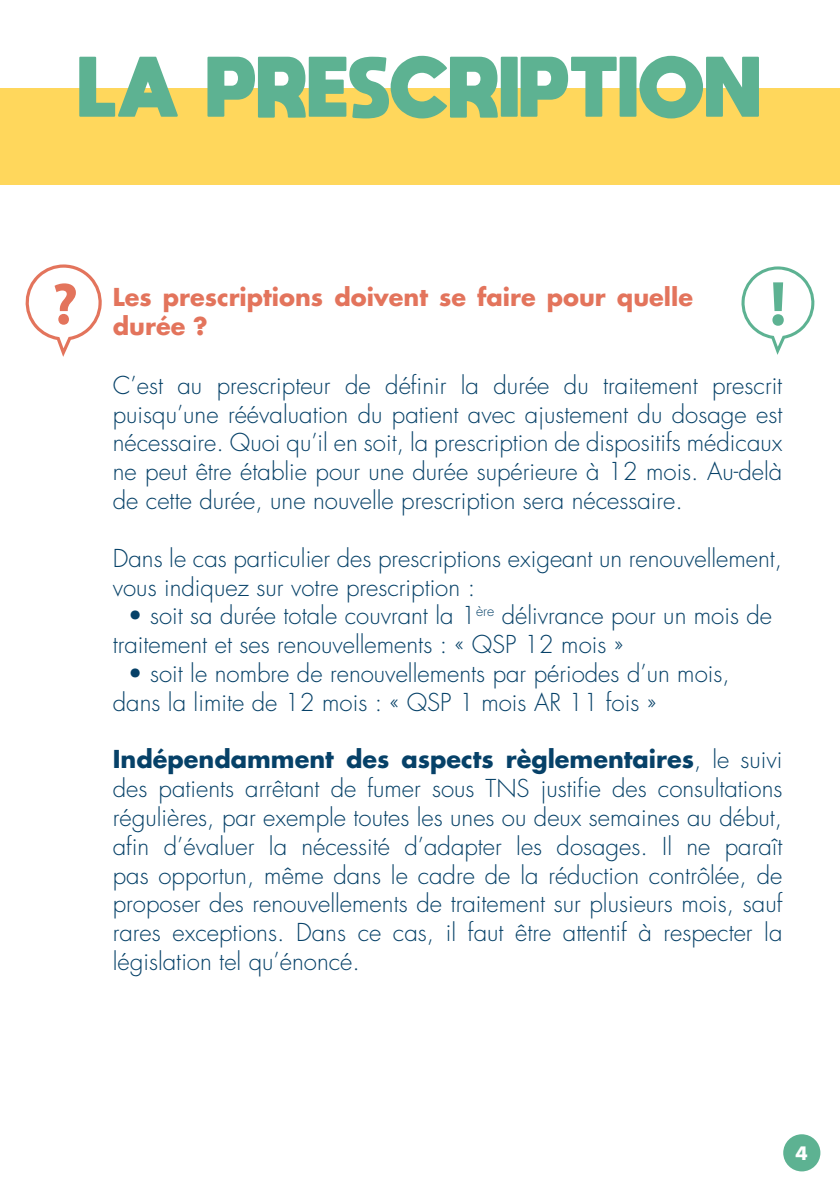
<style>
.page{position:relative;width:840px;height:1191px;background:#fff}
.page>*{position:absolute;margin:0;border:0;box-sizing:border-box;transform-origin:0 0}
.t1{font:800 60px "moon get";letter-spacing:.02em;color:#5db292}
.t2{font:300 24px/28.8px "Futura Std";color:#064168}
.t3{font:700 24px/28.8px "Futura Std";color:#e3745c}
.t4{font:700 18px "Futura Std";color:#fff}
.s1{font-weight:700}
</style>
<div class="page">
<svg style="left:25px;top:264px;width:77px;height:93px"></svg>
<svg style="left:741px;top:266px;width:73px;height:89px"></svg>
<div style="left:0;top:88px;width:839px;height:97px;background:#ffd75c"></div>
<div style="left:782px;top:1134px;width:37px;height:37px;background:#5db292;border-radius:50%"></div>
<p class="t1" style="left:79px;top:49px;width:682px">LA PRESCRIPTION</p>
<p class="t3" style="left:113px;top:282px;width:581px">Les prescriptions doivent se faire pour quelle durée ?</p>
<p class="t2" style="left:113px;top:371px;width:670px;text-align:justify">C’est au prescripteur de définir la durée du traitement prescrit puisqu’une réévaluation du patient avec ajustement du dosage est nécessaire. Quoi qu’il en soit, la prescription de dispositifs médicaux ne peut être établie pour une durée supérieure à 12 mois. Au-delà de cette durée, une nouvelle prescription sera nécessaire.</p>
<p class="t2" style="left:113px;top:544px;width:670px">Dans le cas particulier des prescriptions exigeant un renouvellement, vous indiquez sur votre prescription :</p>
<p class="t2" style="left:113px;top:602px;width:660px;text-indent:15px">• soit sa durée totale couvrant la 1<sup>ère</sup> délivrance pour un mois de traitement et ses renouvellements : « QSP 12 mois »</p>
<p class="t2" style="left:113px;top:659px;width:618px;text-indent:15px">• soit le nombre de renouvellements par périodes d’un mois, dans la limite de 12 mois : « QSP 1 mois AR 11 fois »</p>
<p class="t2" style="left:113px;top:746px;width:670px;text-align:justify"><span class="s1">Indépendamment des aspects règlementaires</span>, le suivi des patients arrêtant de fumer sous TNS justifie des consultations régulières, par exemple toutes les unes ou deux semaines au début, afin d’évaluer la nécessité d’adapter les dosages. Il ne paraît pas opportun, même dans le cadre de la réduction contrôlée, de proposer des renouvellements de traitement sur plusieurs mois, sauf rares exceptions. Dans ce cas, il faut être attentif à respecter la législation tel qu’énoncé.</p>
<p class="t4" style="left:795px;top:1141px;width:14px">4</p>
</div>
